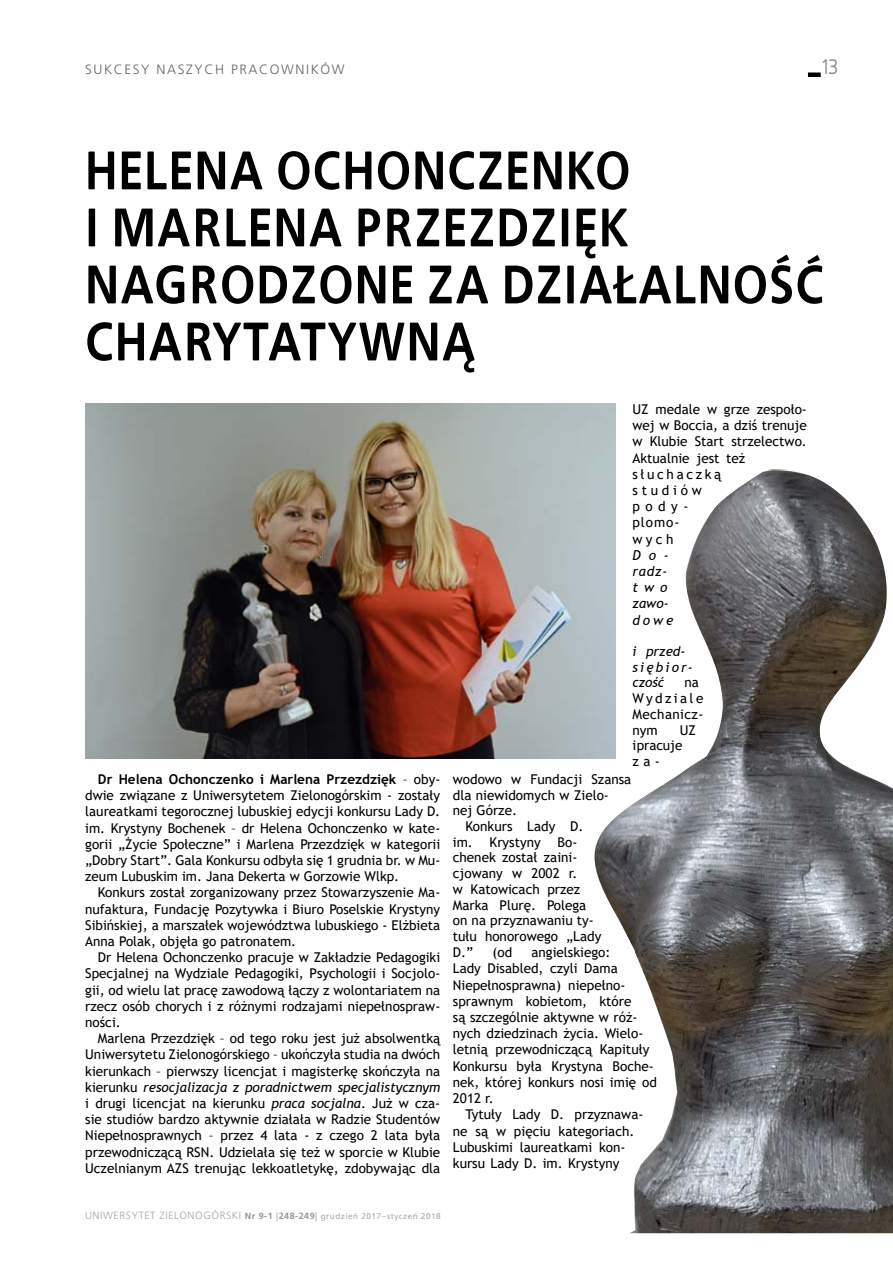
<style>
.page{position:relative;width:893px;height:1263px;background:#fff}
.page>*{position:absolute;margin:0;border:0;box-sizing:border-box;transform-origin:0 0}
.t1{font:700 54px/57px "EFN Bureau OT";letter-spacing:.02em;color:#000}
.t2{font:21px "EFN Bureau OT";color:#8a8c8e}
.t3{font:13.5px/16.2px "Trebuchet MS";color:#000}
.t4{font:300 13.5px "Frutiger LT Pro";color:#636466}
.t5{font:13.5px/15.8px "Trebuchet MS";letter-spacing:.03em;color:#000}
.t6{font:italic 13.5px/16.2px "Trebuchet MS";letter-spacing:.14em;color:#000}
.t7{font:italic 13.5px/15.8px "Trebuchet MS";color:#000}
.t8{font:300 10.5px "Frutiger LT Pro";letter-spacing:.055em;color:#a3a5a8}
.s1{font-weight:700}
.s2{font-style:italic}
.s3{font-weight:700;font-size:9px;color:#939597}
.s4{font-size:9px;color:#939597}
.s5{font-weight:400;font-size:8.25px;color:#a4a7a9}
</style>
<div class="page">
<div style="left:808px;top:72px;width:13px;height:5px;background:#000"></div>
<img style="left:583px;top:468px;width:310px;height:765px">
<img style="left:85px;top:404px;width:530px;height:354px">
<p class="t4" style="left:85px;top:61px;width:11px">SUKCESY</p>
<p class="t4" style="left:157px;top:61px;width:11px">NASZYCH</p>
<p class="t4" style="left:231px;top:61px;width:12px">PRACOWNIKÓW</p>
<h2 class="t2" style="left:822px;top:55px;width:18px">13</h2>
<h1 class="t1" style="left:85px;top:142px;width:740px">HELENA OCHONCZENKO<br>I MARLENA PRZEZDZIĘK<br>NAGRODZONE ZA DZIAŁALNOŚĆ<br>CHARYTATYWNĄ</h1>
<p class="t3" style="left:85px;top:771px;width:357px;text-align:justify;text-indent:13px"><span class="s1">Dr Helena Ochonczenko i Marlena Przezdzięk</span> – oby&shy;dwie związane z Uniwersytetem Zielonogórskim - zostały laureatkami tegorocznej lubuskiej edycji konkursu Lady D. im. Krystyny Bochenek – dr Helena Ochonczenko w kate&shy;gorii „Życie Społeczne” i Marlena Przezdzięk w kategorii „Dobry Start”. Gala Konkursu odbyła się 1 grudnia br. w Mu&shy;zeum Lubuskim im. Jana Dekerta w Gorzowie Wlkp.</p>
<p class="t3" style="left:85px;top:884px;width:357px;text-align:justify;text-indent:13px">Konkurs został zorganizowany przez Stowarzyszenie Ma&shy;nufaktura, Fundację Pozytywka i Biuro Poselskie Krystyny Sibińskiej, a marszałek województwa lubuskiego - Elżbieta Anna Polak, objęła go patronatem.</p>
<p class="t3" style="left:85px;top:949px;width:357px;text-align:justify;text-indent:13px">Dr Helena Ochonczenko pracuje w Zakładzie Pedagogiki Specjalnej na Wydziale Pedagogiki, Psychologii i Socjolo&shy;gii, od wielu lat pracę zawodową łączy z wolontariatem na rzecz osób chorych i z różnymi rodzajami niepełnospraw&shy;ności.</p>
<p class="t3" style="left:85px;top:1030px;width:357px;text-align:justify;text-indent:13px">Marlena Przezdzięk – od tego roku jest już absolwentką Uniwersytetu Zielonogórskiego – ukończyła studia na dwóch kierunkach – pierwszy licencjat i magisterkę skończyła na kierunku <span class="s2">resocjalizacja z poradnictwem specjalistycznym </span>i drugi licencjat na kierunku <span class="s2">praca socjalna</span>. Już w cza&shy;sie studiów bardzo aktywnie działała w Radzie Studentów Niepełnosprawnych – przez 4 lata - z czego 2 lata była przewodniczącą RSN. Udzielała się też w sporcie w Klubie Uczelnianym AZS trenując lekkoatletykę, zdobywając dla</p>
<p class="t3" style="left:632px;top:401px;width:176px">UZ medale w grze zespoło&shy;wej w Boccia, a dziś trenuje w Klubie Start strzelectwo.<br>Aktualnie jest też słuchaczką<br>studiów<br>pody-<br>plomo-<br>wych</p>
<p class="t6" style="left:632px;top:547px;width:42px">Do&shy;radz&shy;two zawo&shy;dowe</p>
<p class="t7" style="left:632px;top:643px;width:62px">i przed&shy;siębior&shy;czość</p>
<p class="t5" style="left:632px;top:675px;width:72px;text-indent:52px">na<br>Wydziale<br>Mechanicz&shy;nym</p>
<p class="t3" style="left:632px;top:722px;width:65px;line-height:15.8px;text-indent:47px">UZ i pracuje za-</p>
<p class="t3" style="left:453px;top:771px;width:180px">wodowo w Fundacji Szansa</p>
<p class="t3" style="left:453px;top:787px;width:157px">dla niewidomych w Zielo-</p>
<p class="t3" style="left:453px;top:802px;width:66px">nej Górze.</p>
<p class="t3" style="left:466px;top:818px;width:119px">Konkurs Lady D.</p>
<p class="t3" style="left:453px;top:834px;width:126px">im. Krystyny Bo-</p>
<p class="t3" style="left:453px;top:849px;width:126px">chenek został zaini-</p>
<p class="t3" style="left:453px;top:865px;width:126px">cjowany w 2002 r.</p>
<p class="t3" style="left:453px;top:881px;width:129px">w Katowicach przez</p>
<p class="t3" style="left:453px;top:897px;width:135px">Marka Plurę. Polega</p>
<p class="t3" style="left:453px;top:912px;width:142px">on na przyznawaniu ty-</p>
<p class="t3" style="left:453px;top:928px;width:150px">tułu honorowego „Lady</p>
<p class="t3" style="left:453px;top:944px;width:22px">D.”</p>
<p class="t3" style="left:492px;top:944px;width:21px">(od</p>
<p class="t3" style="left:453px;top:944px;width:205px;text-indent:79px">angielskiego:<br>Lady Disabled, czyli Dama<br>Niepełnosprawna) niepełno&shy;sprawnym kobietom, które<br>są szczególnie aktywne w róż&shy;nych dziedzinach życia. Wielo&shy;letnią przewodniczącą Kapituły<br>Konkursu była Krystyna Boche&shy;nek, której konkurs nosi imię od<br>2012 r.</p>
<p class="t3" style="left:453px;top:1106px;width:192px;text-indent:13px">Tytuły Lady D. przyznawa&shy;ne są w pięciu kategoriach.<br>Lubuskimi laureatkami kon&shy;kursu Lady D. im. Krystyny</p>
<p class="t8" style="left:85px;top:1209px;width:357px">UNIWERSYTET ZIELONOGÓRSKI <span class="s3">Nr 9-1</span> <span class="s4">|</span><span class="s3">248-249</span><span class="s4">|</span> <span class="s5">grudzień 2017–styczeń 2018</span></p>
</div>
